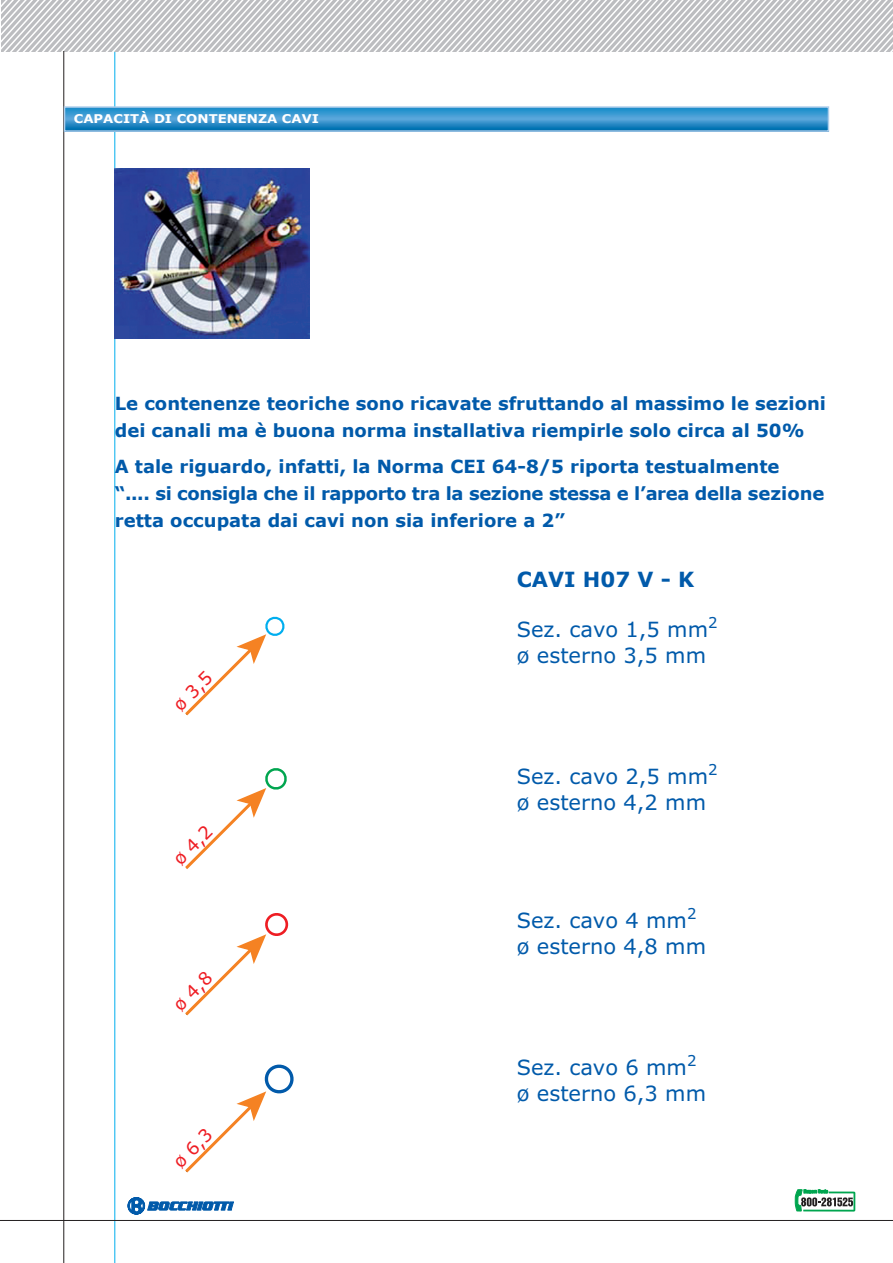
<style>
.page{position:relative;width:893px;height:1263px;background:#fff}
.page>*{position:absolute;margin:0;border:0;box-sizing:border-box;transform-origin:0 0}
.t1{font:21px/25.2px "Verdana";color:#015aaa}
.t2{font:700 21px "Verdana";color:#015aaa}
.t3{font:700 18px/27px "Verdana";color:#015aaa}
.t4{font:18px "Verdana";color:#ee1d23}
.t5{font:700 12px "Verdana";color:#fff;scale:1.1 1}
</style>
<div class="page">
<hr style="left:115px;top:51px;width:1px;height:1212px;background:#00aeef">
<svg style="left:1px;top:0;width:892px;height:51px"></svg>
<hr style="left:64px;top:51px;width:1px;height:1212px;background:#231f20">
<svg style="left:67px;top:109px;width:759px;height:20px;background:#3393cc"></svg>
<div style="left:64px;top:106px;width:765px;height:26px;border:2px solid #accdeb"></div>
<svg style="left:128px;top:1197px;width:106px;height:18px"></svg>
<svg style="left:795px;top:1189px;width:60px;height:22px"></svg>
<hr style="left:0;top:1220px;width:893px;height:1px;background:#231f20">
<svg style="left:185px;top:616px;width:99px;height:100px"></svg>
<svg style="left:185px;top:768px;width:101px;height:101px"></svg>
<svg style="left:185px;top:913px;width:103px;height:103px"></svg>
<svg style="left:185px;top:1064px;width:108px;height:109px"></svg>
<img style="left:115px;top:169px;width:195px;height:169px">
<p class="t5" style="left:74px;top:111px;width:224px">Capacità di contenenza cavi</p>
<p class="t3" style="left:115px;top:389px;width:713px">Le contenenze teoriche sono ricavate sfruttando al massimo le sezioni dei canali ma è buona norma installativa riempirle solo circa al 50%</p>
<p class="t3" style="left:115px;top:452px;width:711px">A tale riguardo, infatti, la N orma CEI 64-8/5 riporta testualmente<br>“.... si consigla che il rapporto tra la sezione stessa e l’area della sezione retta occupata dai cavi non sia inferiore a 2”</p>
<p class="t4" style="left:168px;top:700px;width:48px;rotate:-45deg">ø 3,5</p>
<p class="t4" style="left:168px;top:853px;width:48px;rotate:-45deg">ø 4,2</p>
<p class="t4" style="left:168px;top:999px;width:48px;rotate:-45deg">ø 4,8</p>
<p class="t4" style="left:168px;top:1156px;width:48px;rotate:-45deg">ø 6,3</p>
<p class="t2" style="left:517px;top:566px;width:179px">CAVI H07 V - K</p>
<p class="t1" style="left:517px;top:616px;width:202px">Sez. cavo 1,5 mm<sup>2 </sup>ø esterno 3,5 mm</p>
<p class="t1" style="left:517px;top:763px;width:202px">Sez. cavo 2,5 mm<sup>2 </sup>ø esterno 4,2 mm</p>
<p class="t1" style="left:517px;top:907px;width:191px">Sez. cavo 4 mm<sup>2 </sup>ø esterno 4,8 mm</p>
<p class="t1" style="left:517px;top:1054px;width:191px">Sez. cavo 6 mm<sup>2 </sup>ø esterno 6,3 mm</p>
</div>
